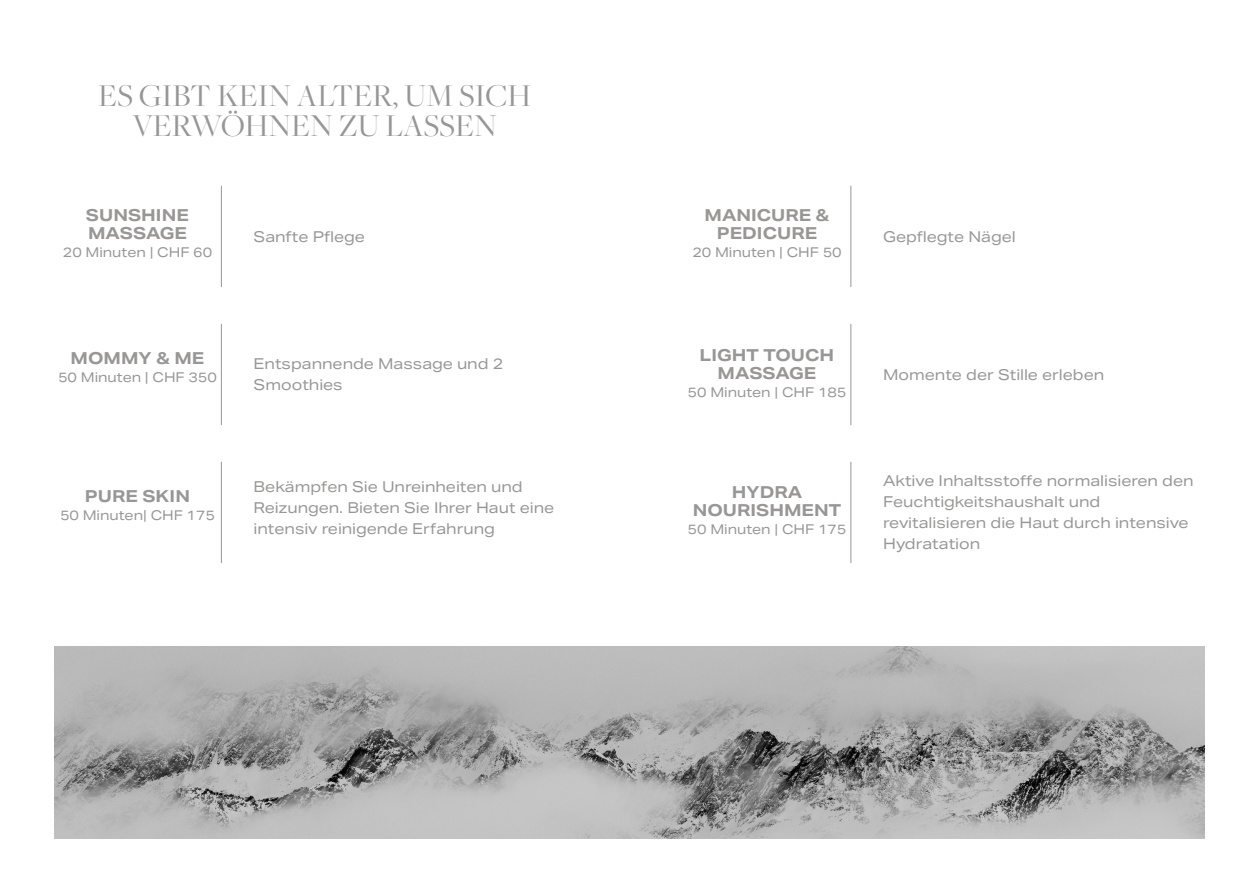
<style>
.page{position:relative;width:1259px;height:893px;background:#fff}
.page>*{position:absolute;margin:0;border:0;box-sizing:border-box;transform-origin:0 0}
.t1{font:33px/30px "Freight Big Pro";color:#999795;text-align:center}
.t2{font:700 16.5px/18px "Aktiv Grotesk Ex";color:#999795;text-align:center}
.t3{font:15px/21px "Aktiv Grotesk Ex";color:#999795}
.t4{font:13.5px "Aktiv Grotesk Ex";color:#999795}
</style>
<div class="page">
<hr style="left:850px;top:186px;width:1px;height:101px;background:#999795">
<hr style="left:221px;top:186px;width:1px;height:101px;background:#999795">
<hr style="left:221px;top:462px;width:1px;height:101px;background:#999795">
<hr style="left:221px;top:324px;width:1px;height:101px;background:#999795">
<hr style="left:850px;top:462px;width:1px;height:101px;background:#999795">
<hr style="left:850px;top:324px;width:1px;height:101px;background:#999795">
<img style="left:54px;top:646px;width:1151px;height:193px">
<p class="t1" style="left:98px;top:80px;width:435px">ES GIBT KEIN ALTER, UM SICH<br>VERWÖHNEN ZU LASSEN</p>
<p class="t2" style="left:86px;top:206px;width:105px;text-align:left">SUNSHINE<br>MASSAGE</p>
<p class="t4" style="left:63px;top:244px;width:151px">20 Minuten | CHF 60</p>
<p class="t2" style="left:71px;top:349px;width:135px">MOMMY &amp; ME</p>
<p class="t4" style="left:58px;top:369px;width:160px">50 Minuten | CHF 350</p>
<p class="t2" style="left:85px;top:487px;width:107px">PURE SKIN</p>
<p class="t4" style="left:60px;top:507px;width:156px">50 Minuten| CHF 175</p>
<p class="t3" style="left:254px;top:226px;width:113px">Sanfte Pflege</p>
<p class="t3" style="left:254px;top:354px;width:251px">Entspannende Massage und 2<br>Smoothies</p>
<p class="t3" style="left:254px;top:476px;width:302px">Bekämpfen Sie Unreinheiten und<br>Reizungen. Bieten Sie Ihrer Haut eine intensiv reinigende Erfahrung</p>
<p class="t2" style="left:704px;top:206px;width:126px">MANICURE &amp;<br>PEDICURE</p>
<p class="t4" style="left:692px;top:244px;width:151px">20 Minuten | CHF 50</p>
<p class="t2" style="left:699px;top:347px;width:136px">LIGHT TOUCH<br>MASSAGE</p>
<p class="t4" style="left:687px;top:385px;width:160px">50 Minuten | CHF 185</p>
<p class="t2" style="left:692px;top:483px;width:150px">HYDRA<br>NOURISHMENT</p>
<p class="t4" style="left:687px;top:521px;width:160px">50 Minuten | CHF 175</p>
<p class="t3" style="left:883px;top:226px;width:134px">Gepflegte Nägel</p>
<p class="t3" style="left:883px;top:364px;width:223px">Momente der Stille erleben</p>
<p class="t3" style="left:883px;top:471px;width:312px">Aktive Inhaltsstoffe normalisieren den<br>Feuchtigkeitshaushalt und revitalisieren die Haut durch intensive<br>Hydratation</p>
</div>
